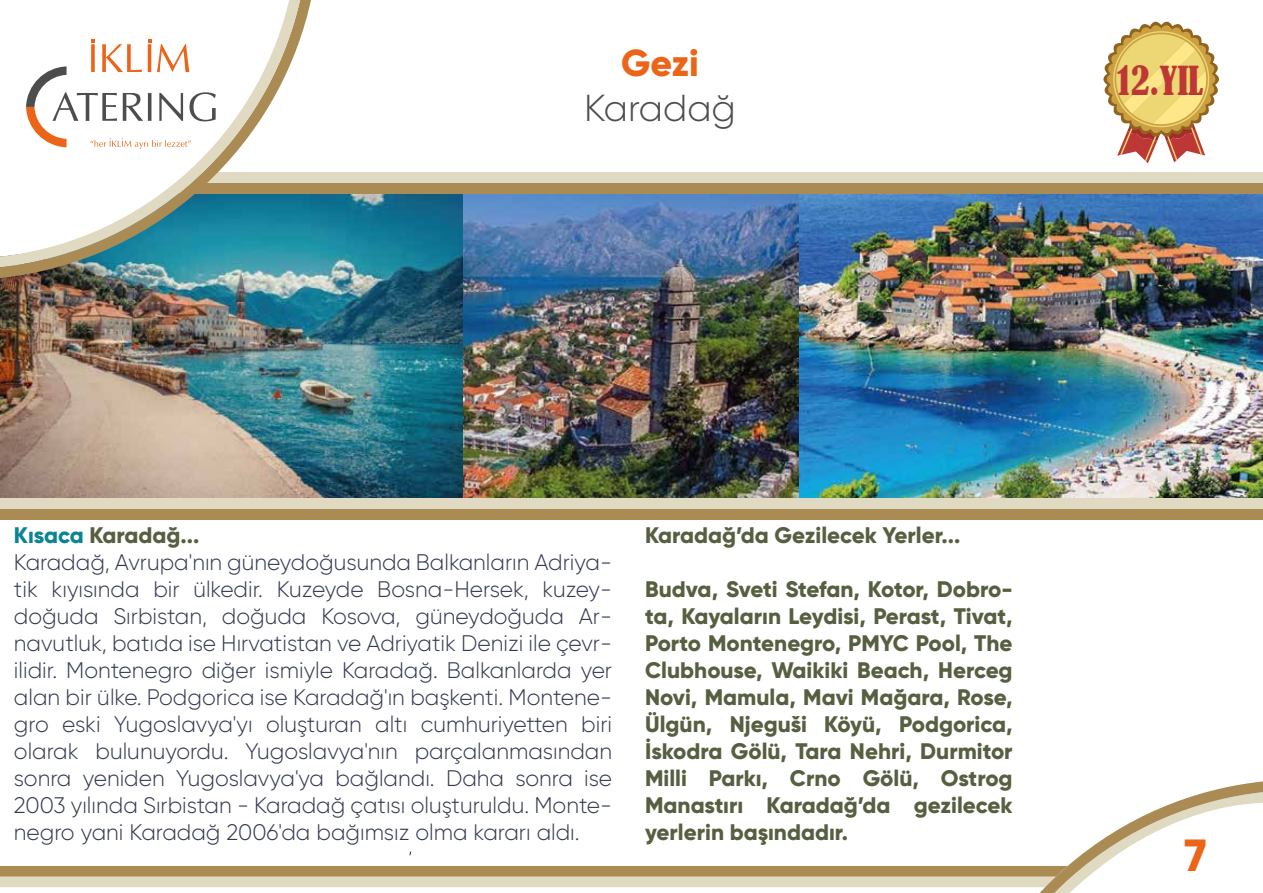
<style>
.page{position:relative;width:1263px;height:893px;background:#fff}
.page>*{position:absolute;margin:0;border:0;box-sizing:border-box;transform-origin:0 0}
.t1{font:800 45px "Gilroy";color:#eb6417}
.t2{font:300 37.5px "Gilroy";color:#4e4d4e}
.t3{font:condensed 37.5px "Bernard";color:#bd3835}
.t4{font:800 37.5px "Gilroy";color:#eb6417}
.t5{font:300 22.5px/27px "Gilroy";color:#323850}
.t6{font:800 22.5px/27px "Gilroy";color:#565f40;text-align:justify}
.s1{font-weight:800;color:#0b8493}
.s2{font-weight:800;color:#565f40}
</style>
<div class="page">
<svg style="left:1103px;top:22px;width:116px;height:141px"></svg>
<svg style="left:0;top:781px;width:1263px;height:112px"></svg>
<img style="left:0;top:194px;width:464px;height:304px">
<img style="left:798px;top:194px;width:465px;height:304px">
<img style="left:464px;top:194px;width:334px;height:304px">
<div style="left:191px;top:172px;width:1072px;height:11px;background:#e0dac2"></div>
<div style="left:191px;top:183px;width:1072px;height:11px;background:#ab8b54"></div>
<img style="left:0;top:0;width:311px;height:278px">
<svg style="left:0;top:0;width:300px;height:267px"></svg>
<div style="left:0;top:498px;width:1263px;height:11px;background:#e0dac2"></div>
<div style="left:0;top:509px;width:1263px;height:11px;background:#ab8b54"></div>
<h2 class="t4" style="left:621px;top:39px;width:79px">Gezi</h2>
<h2 class="t2" style="left:584px;top:85px;width:153px">Karadağ</h2>
<h2 class="t3" style="left:1117px;top:58px;width:88px">12.YIL</h2>
<p class="t5" style="left:14px;top:522px;width:600px"><span class="s1">Kısaca</span> <span class="s2">Karadağ...<br></span>Karadağ, Avrupa'nın güneydoğusunda Balkanların Adriya&shy;tik kıyısında bir ülkedir. Kuzeyde Bosna-Hersek, kuzey&shy;doğuda Sırbistan, doğuda Kosova, güneydoğuda Ar&shy;navutluk, batıda ise Hırvatistan ve Adriyatik Denizi ile çevr&shy;ilidir. Montenegro diğer ismiyle Karadağ. Balkanlarda yer alan bir ülke. Podgorica ise Karadağ'ın başkenti. Montene&shy;gro eski Yugoslavya'yı oluşturan altı cumhuriyetten biri olarak bulunuyordu. Yugoslavya'nın parçalanmasından sonra yeniden Yugoslavya'ya bağlandı. Daha sonra ise 2003 yılında Sırbistan - Karadağ çatısı oluşturuldu. Monte&shy;negro yani Karadağ 2006'da bağımsız olma kararı aldı.</p>
<p class="t6" style="left:645px;top:522px;width:317px">Karadağ’da Gezilecek Yerler...</p>
<p class="t6" style="left:645px;top:576px;width:369px">Budva, Sveti Stefan, Kotor, Dobro&shy;ta, Kayaların Leydisi, Perast, Tivat, Porto Montenegro, PMYC Pool, The Clubhouse, Waikiki Beach, Herceg Novi, Mamula, Mavi Mağara, Rose, Ülgün, Njeguši Köyü, Podgorica, İskodra Gölü, Tara Nehri, Durmitor Milli Parkı, Crno Gölü, Ostrog Manastırı Karadağ’da gezilecek yerlerin başındadır.</p>
<h1 class="t1" style="left:1184px;top:827px;width:24px">7</h1>
</div>
